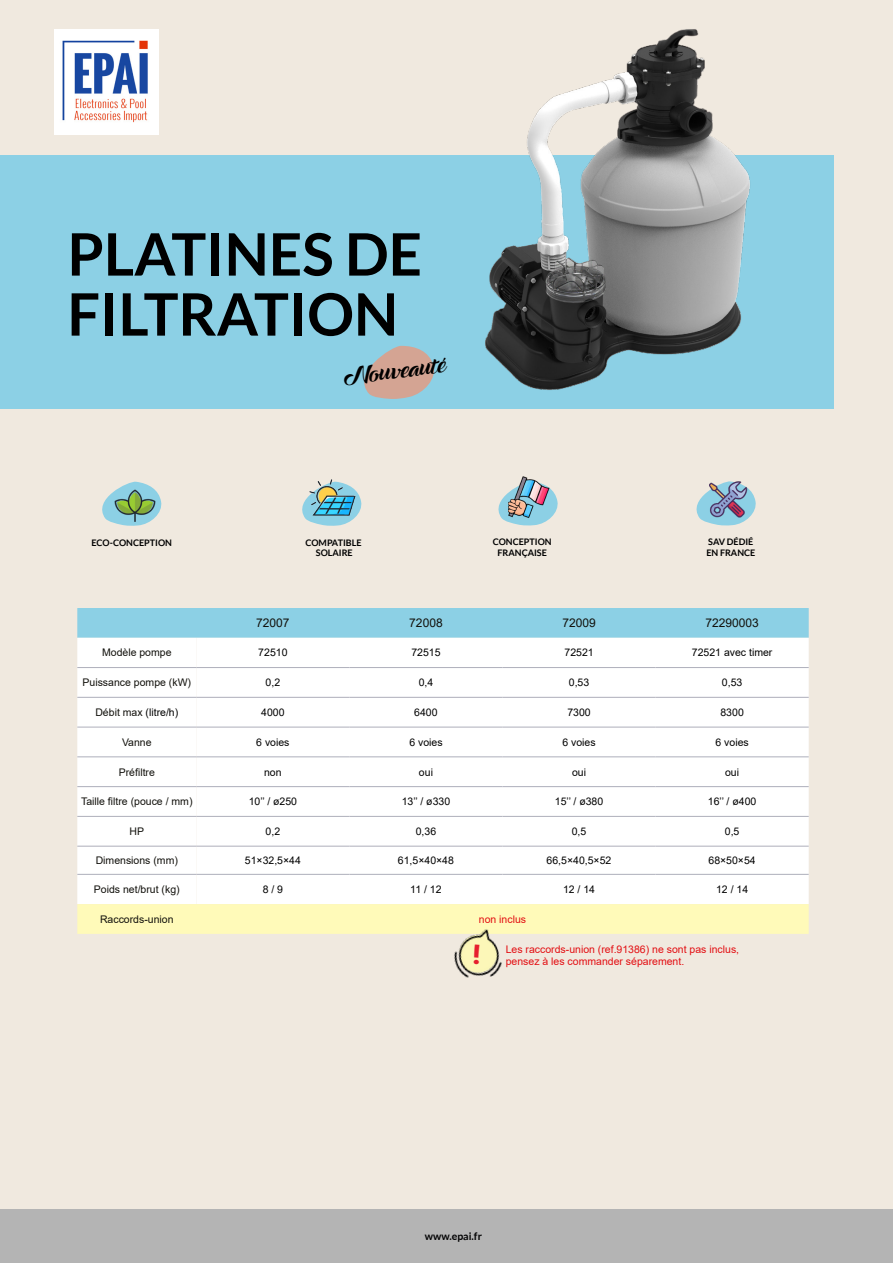
<style>
.page{position:relative;width:893px;height:1263px;background:#f0e9df}
.page>*{position:absolute;margin:0;border:0;box-sizing:border-box;transform-origin:0 0}
.t1{font:700 58.5px/60px "Lato";color:#000}
.t2{font:21px "Ampera";color:#000}
.t3{font:12px "Arial";color:#12110c}
.t4{font:10.5px "Arial";color:#000}
.t5{font:10.5px "Arial";color:#12110c}
.t6{font:10.5px "Arial";color:#e30f13}
.t7{font:700 10.5px "Lato";color:#020203}
.t8{font:700 9px/10.8px "Lato";color:#000;text-align:center}
.s1{color:#12110c}
</style>
<div class="page">
<div style="left:0;top:1209px;width:893px;height:54px;background:#b4b4b4"></div>
<img style="left:54px;top:30px;width:105px;height:105px">
<div style="left:0;top:155px;width:834px;height:254px;background:#8cd0e5"></div>
<svg style="left:102px;top:492px;width:60px;height:34px"></svg>
<img style="left:113px;top:481px;width:44px;height:42px">
<svg style="left:302px;top:491px;width:60px;height:35px"></svg>
<img style="left:309px;top:479px;width:47px;height:42px">
<svg style="left:696px;top:489px;width:60px;height:37px"></svg>
<svg style="left:498px;top:489px;width:60px;height:37px"></svg>
<img style="left:508px;top:476px;width:43px;height:43px">
<img style="left:709px;top:481px;width:40px;height:38px">
<svg style="left:77px;top:608px;width:732px;height:326px;background:#f3f9f5"></svg>
<hr style="left:196px;top:667px;width:153px;height:1px;background:#aeafbb">
<hr style="left:196px;top:697px;width:153px;height:1px;background:#aeafbb">
<hr style="left:349px;top:667px;width:154px;height:1px;background:#aeafbb">
<hr style="left:349px;top:697px;width:154px;height:1px;background:#aeafbb">
<hr style="left:503px;top:667px;width:153px;height:1px;background:#aeafbb">
<hr style="left:656px;top:667px;width:153px;height:1px;background:#aeafbb">
<hr style="left:503px;top:697px;width:153px;height:1px;background:#aeafbb">
<hr style="left:656px;top:697px;width:153px;height:1px;background:#aeafbb">
<hr style="left:196px;top:727px;width:153px;height:1px;background:#aeafbb">
<hr style="left:349px;top:727px;width:154px;height:1px;background:#aeafbb">
<hr style="left:503px;top:727px;width:153px;height:1px;background:#aeafbb">
<hr style="left:656px;top:727px;width:153px;height:1px;background:#aeafbb">
<hr style="left:196px;top:757px;width:153px;height:1px;background:#aeafbb">
<hr style="left:349px;top:757px;width:154px;height:1px;background:#aeafbb">
<hr style="left:503px;top:757px;width:153px;height:1px;background:#aeafbb">
<hr style="left:656px;top:757px;width:153px;height:1px;background:#aeafbb">
<hr style="left:196px;top:786px;width:153px;height:1px;background:#aeafbb">
<hr style="left:349px;top:786px;width:154px;height:1px;background:#aeafbb">
<hr style="left:503px;top:786px;width:153px;height:1px;background:#aeafbb">
<hr style="left:656px;top:786px;width:153px;height:1px;background:#aeafbb">
<hr style="left:196px;top:816px;width:153px;height:1px;background:#aeafbb">
<hr style="left:196px;top:846px;width:153px;height:1px;background:#aeafbb">
<hr style="left:196px;top:874px;width:153px;height:1px;background:#aeafbb">
<hr style="left:349px;top:816px;width:154px;height:1px;background:#aeafbb">
<hr style="left:349px;top:846px;width:154px;height:1px;background:#aeafbb">
<hr style="left:349px;top:874px;width:154px;height:1px;background:#aeafbb">
<hr style="left:503px;top:816px;width:153px;height:1px;background:#aeafbb">
<hr style="left:656px;top:816px;width:153px;height:1px;background:#aeafbb">
<hr style="left:503px;top:846px;width:153px;height:1px;background:#aeafbb">
<hr style="left:656px;top:846px;width:153px;height:1px;background:#aeafbb">
<hr style="left:503px;top:874px;width:153px;height:1px;background:#aeafbb">
<hr style="left:656px;top:874px;width:153px;height:1px;background:#aeafbb">
<hr style="left:77px;top:667px;width:119px;height:1px;background:#aeafbb">
<hr style="left:77px;top:697px;width:119px;height:1px;background:#aeafbb">
<hr style="left:77px;top:727px;width:119px;height:1px;background:#aeafbb">
<hr style="left:77px;top:757px;width:119px;height:1px;background:#aeafbb">
<hr style="left:77px;top:786px;width:119px;height:1px;background:#aeafbb">
<hr style="left:77px;top:816px;width:119px;height:1px;background:#aeafbb">
<hr style="left:77px;top:846px;width:119px;height:1px;background:#aeafbb">
<hr style="left:77px;top:874px;width:119px;height:1px;background:#aeafbb">
<img style="left:446px;top:927px;width:60px;height:51px">
<img style="left:485px;top:29px;width:265px;height:361px">
<svg style="left:364px;top:346px;width:70px;height:53px"></svg>
<svg style="left:474px;top:944px;width:6px;height:20px"></svg>
<h1 class="t1" style="left:67px;top:223px;width:356px">PLATINES DE<br>FILTRATION</h1>
<h2 class="t2" style="left:342px;top:361px;width:104px;rotate:-7deg">Nouveauté</h2>
<p class="t8" style="left:91px;top:537px;width:82px">ECO-CONCEPTION</p>
<p class="t8" style="left:305px;top:537px;width:58px">COMPATIBLE<br>SOLAIRE</p>
<p class="t8" style="left:706px;top:536px;width:51px;text-align:left">SAV DÉDIÉ<br>EN FRANCE</p>
<p class="t8" style="left:493px;top:536px;width:61px">CONCEPTION<br>FRANÇAISE</p>
<p class="t3" style="left:256px;top:615px;width:35px">72007</p>
<p class="t3" style="left:409px;top:615px;width:35px">72008</p>
<p class="t3" style="left:562px;top:615px;width:35px">72009</p>
<p class="t3" style="left:705px;top:615px;width:55px">72290003</p>
<p class="t5" style="left:102px;top:645px;width:71px">Modèle pompe</p>
<p class="t4" style="left:258px;top:645px;width:31px">72510</p>
<p class="t4" style="left:411px;top:645px;width:31px">72515</p>
<p class="t4" style="left:564px;top:645px;width:31px">72521</p>
<p class="t4" style="left:692px;top:645px;width:82px">72521 avec timer</p>
<p class="t5" style="left:83px;top:675px;width:110px">Puissance pompe (kW)</p>
<p class="t4" style="left:266px;top:675px;width:16px">0,2</p>
<p class="t4" style="left:419px;top:675px;width:16px">0,4</p>
<p class="t4" style="left:569px;top:675px;width:22px">0,53</p>
<p class="t4" style="left:722px;top:675px;width:22px">0,53</p>
<p class="t4" style="left:95px;top:705px;width:84px"><span class="s1">Débit max</span> (litre/h)</p>
<p class="t4" style="left:261px;top:705px;width:25px">4000</p>
<p class="t4" style="left:414px;top:705px;width:25px">6400</p>
<p class="t4" style="left:567px;top:705px;width:25px">7300</p>
<p class="t4" style="left:720px;top:705px;width:25px">8300</p>
<p class="t5" style="left:122px;top:735px;width:31px">Vanne</p>
<p class="t4" style="left:256px;top:735px;width:35px">6 voies</p>
<p class="t4" style="left:409px;top:735px;width:35px">6 voies</p>
<p class="t4" style="left:562px;top:735px;width:35px">6 voies</p>
<p class="t4" style="left:715px;top:735px;width:35px">6 voies</p>
<p class="t5" style="left:119px;top:765px;width:38px">Préfiltre</p>
<p class="t4" style="left:264px;top:765px;width:19px">non</p>
<p class="t4" style="left:419px;top:765px;width:16px">oui</p>
<p class="t4" style="left:572px;top:765px;width:16px">oui</p>
<p class="t4" style="left:725px;top:765px;width:16px">oui</p>
<p class="t5" style="left:81px;top:794px;width:113px">Taille filtre (pouce / mm)</p>
<p class="t4" style="left:249px;top:794px;width:50px">10’’ / ø250</p>
<p class="t4" style="left:402px;top:794px;width:50px">13’’ / ø330</p>
<p class="t4" style="left:555px;top:794px;width:50px">15’’ / ø380</p>
<p class="t4" style="left:708px;top:794px;width:50px">16’’ / ø400</p>
<p class="t5" style="left:130px;top:824px;width:16px">HP</p>
<p class="t4" style="left:266px;top:824px;width:16px">0,2</p>
<p class="t4" style="left:416px;top:824px;width:22px">0,36</p>
<p class="t4" style="left:572px;top:824px;width:16px">0,5</p>
<p class="t4" style="left:725px;top:824px;width:16px">0,5</p>
<p class="t5" style="left:96px;top:853px;width:84px">Dimensions (mm)</p>
<p class="t4" style="left:245px;top:853px;width:58px">51×32,5×44</p>
<p class="t4" style="left:398px;top:853px;width:58px">61,5×40×48</p>
<p class="t4" style="left:547px;top:853px;width:66px">66,5×40,5×52</p>
<p class="t4" style="left:708px;top:853px;width:49px">68×50×54</p>
<p class="t5" style="left:94px;top:882px;width:87px">Poids net/brut (kg)</p>
<p class="t4" style="left:263px;top:882px;width:22px">8 / 9</p>
<p class="t4" style="left:410px;top:882px;width:33px">11 / 12</p>
<p class="t4" style="left:563px;top:882px;width:34px">12 / 14</p>
<p class="t4" style="left:716px;top:882px;width:34px">12 / 14</p>
<p class="t5" style="left:100px;top:912px;width:75px">Raccords-union</p>
<p class="t6" style="left:479px;top:912px;width:49px">non inclus</p>
<p class="t6" style="left:506px;top:942px;width:235px">Les raccords-union (ref.91386) ne sont pas inclus,</p>
<p class="t6" style="left:506px;top:954px;width:180px">pensez à les commander séparement.</p>
<p class="t7" style="left:425px;top:1230px;width:59px">www.epai.fr</p>
</div>
